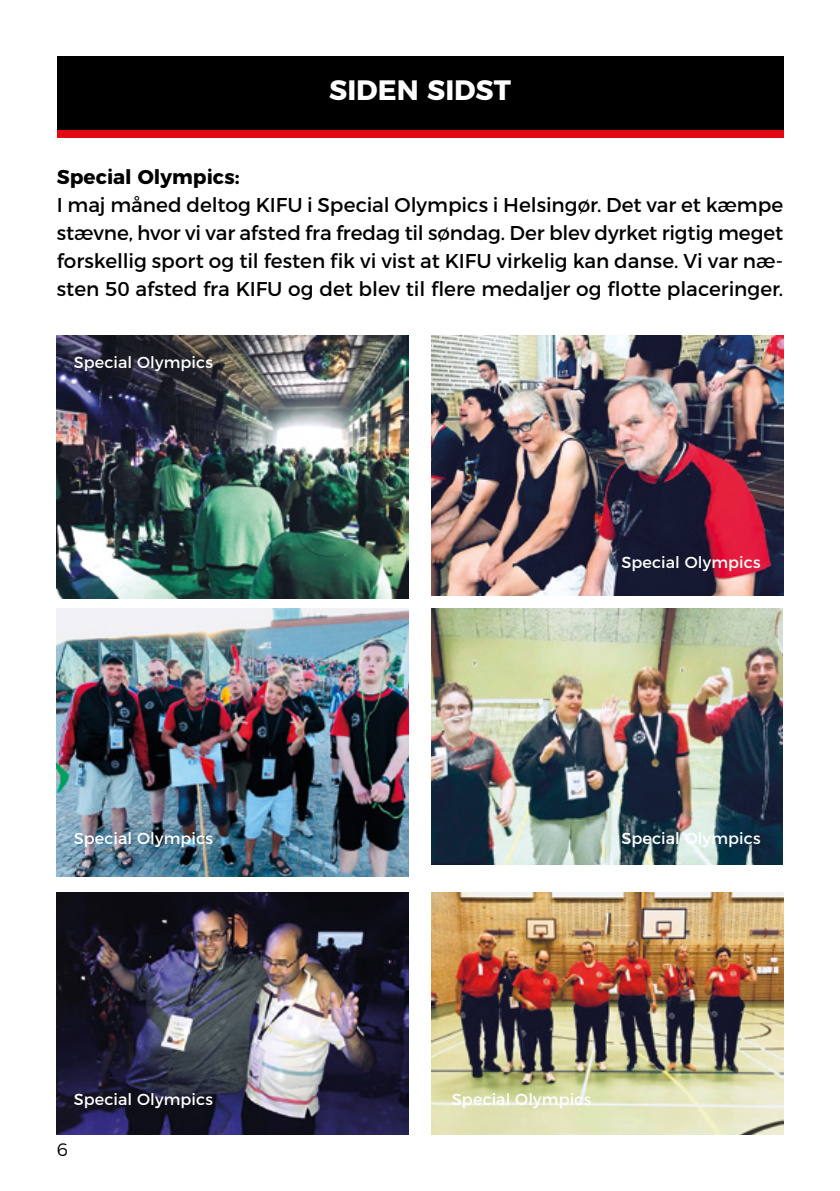
<style>
.page{position:relative;width:840px;height:1191px;background:#fff}
.page>*{position:absolute;margin:0;border:0;box-sizing:border-box;transform-origin:0 0}
.t1{font:700 28px "Montserrat";color:#fff}
.t2{font:20px/28px "Montserrat";color:#000;text-align:justify}
.t3{font:700 20px "Montserrat";color:#000}
.t4{font:300 18px "Montserrat";color:#000}
.t5{font:16px "Montserrat";letter-spacing:.005em;color:#fff}
</style>
<div class="page">
<div style="left:57px;top:57px;width:725px;height:73px;background:#000"></div>
<div style="left:57px;top:130px;width:725px;height:8px;background:#e30613"></div>
<img style="left:431px;top:335px;width:352px;height:260px">
<img style="left:431px;top:892px;width:351px;height:242px">
<img style="left:57px;top:892px;width:351px;height:242px">
<img style="left:431px;top:608px;width:350px;height:256px">
<img style="left:57px;top:608px;width:351px;height:269px">
<img style="left:57px;top:335px;width:351px;height:264px">
<h1 class="t1" style="left:329px;top:67px;width:183px">SIDEN SIDST</h1>
<p class="t3" style="left:57px;top:160px;width:184px">Special Olympics:</p>
<p class="t2" style="left:57px;top:189px;width:727px">I maj måned deltog KIFU i Special Olympics i Helsingør. Det var et kæmpe stævne, hvor vi var afsted fra fredag til søndag. Der blev dyrket rigtig meget forskellig sport og til festen fik vi vist at KIFU virkelig kan danse. Vi var næ&shy;sten 50 afsted fra KIFU og det blev til flere medaljer og flotte placeringer.</p>
<p class="t5" style="left:74px;top:349px;width:141px">Special Olympics</p>
<p class="t5" style="left:621px;top:549px;width:141px">Special Olympics</p>
<p class="t5" style="left:74px;top:825px;width:141px">Special Olympics</p>
<p class="t5" style="left:621px;top:825px;width:141px">Special Olympics</p>
<p class="t5" style="left:74px;top:1086px;width:141px">Special Olympics</p>
<p class="t5" style="left:451px;top:1086px;width:141px">Special Olympics</p>
<p class="t4" style="left:57px;top:1135px;width:13px">6</p>
</div>
